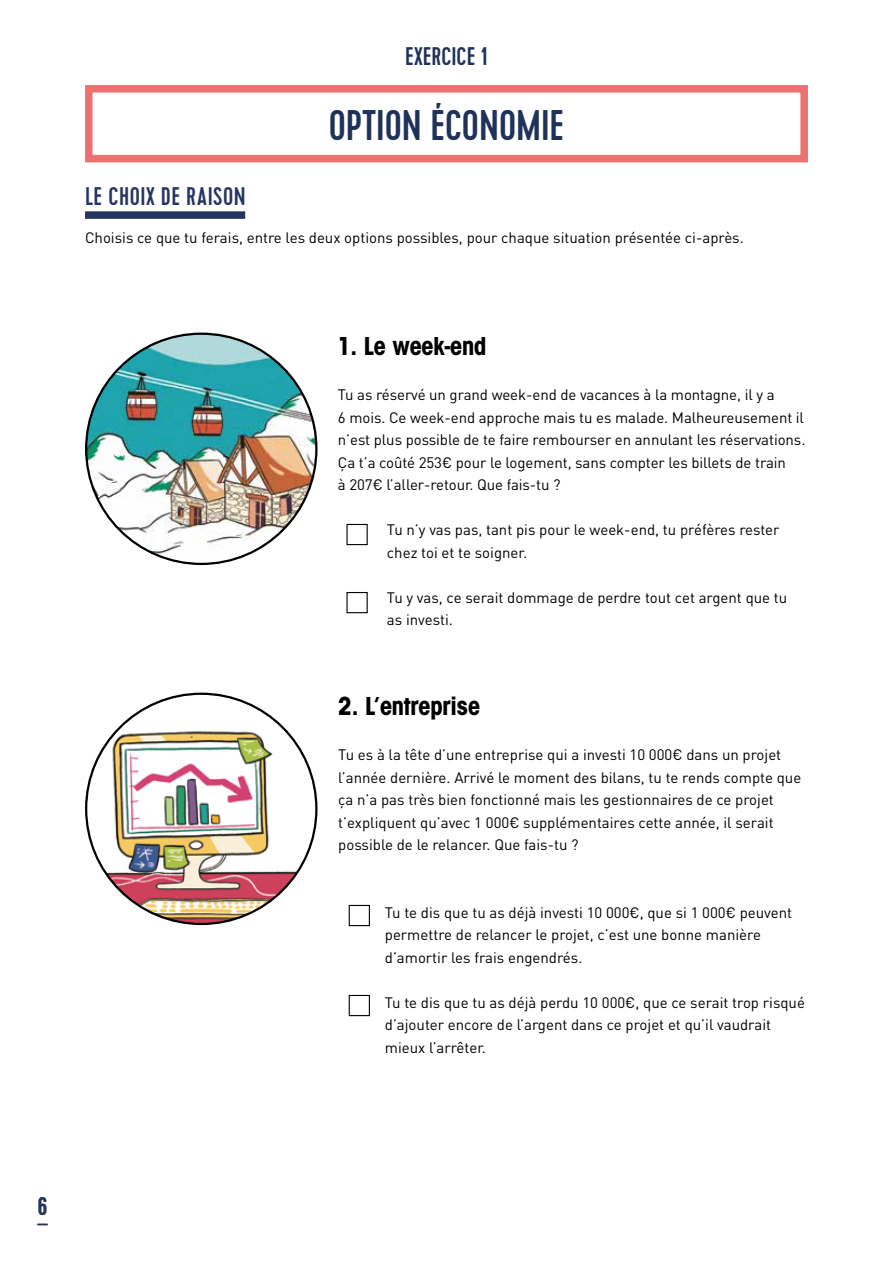
<style>
.page{position:relative;width:893px;height:1263px;background:#fff}
.page>*{position:absolute;margin:0;border:0;box-sizing:border-box;transform-origin:0 0}
.t1{font:500 42.75px "Cervo";color:#1f325a}
.t2{font:700 condensed 27px "Avant Gard EF";color:#000}
.t3{font:500 25.5px "Cervo";letter-spacing:.02em;color:#263460}
.t4{font:500 25.5px "Cervo";color:#1f325a}
.t5{font:15px/22.5px "DIN Pro";color:#000}
</style>
<div class="page">
<div style="left:85px;top:211px;width:160px;height:8px;background:#263460"></div>
<div style="left:85px;top:85px;width:723px;height:77px;background:#fff;border:8px solid #ec7170"></div>
<img style="left:86px;top:334px;width:230px;height:230px;border-radius:115px">
<div style="left:346px;top:524px;width:22px;height:21px;border:1px solid #000"></div>
<div style="left:346px;top:592px;width:22px;height:21px;border:1px solid #000"></div>
<img style="left:105px;top:714px;width:211px;height:210px">
<div style="left:349px;top:905px;width:21px;height:21px;border:1px solid #000"></div>
<div style="left:349px;top:995px;width:21px;height:21px;border:1px solid #000"></div>
<h3 class="t4" style="left:405px;top:41px;width:84px">EXERCICE 1</h3>
<h1 class="t1" style="left:329px;top:100px;width:237px">OPTION ÉCONOMIE</h1>
<h3 class="t3" style="left:85px;top:181px;width:162px">LE CHOIX DE RAISON</h3>
<p class="t5" style="left:85px;top:226px;width:660px">Choisis ce que tu ferais, entre les deux options possibles, pour chaque situation présentée ci-après.</p>
<h2 class="t2" style="left:338px;top:330px;width:150px">1. Le week-end</h2>
<p class="t5" style="left:338px;top:383px;width:469px">Tu as réservé un grand week-end de vacances à la montagne, il y a<br>6 mois. Ce week-end approche mais tu es malade. Malheureusement il n’est plus possible de te faire rembourser en annulant les réservations.<br>Ça t’a coûté 253€ pour le logement, sans compter les billets de train<br>à 207€ l’aller-retour. Que fais-tu ?</p>
<p class="t5" style="left:387px;top:518px;width:394px">Tu n’y vas pas, tant pis pour le week-end, tu préfères rester chez toi et te soigner.</p>
<p class="t5" style="left:387px;top:586px;width:402px">Tu y vas, ce serait dommage de perdre tout cet argent que tu as investi.</p>
<h2 class="t2" style="left:338px;top:690px;width:143px">2. L’entreprise</h2>
<p class="t5" style="left:338px;top:743px;width:464px">Tu es à la tête d’une entreprise qui a investi 10 000€ dans un projet l’année dernière. Arrivé le moment des bilans, tu te rends compte que ça n’a pas très bien fonctionné mais les gestionnaires de ce projet t’expliquent qu’avec 1 000€ supplémentaires cette année, il serait possible de le relancer. Que fais-tu ?</p>
<p class="t5" style="left:385px;top:901px;width:409px">Tu te dis que tu as déjà investi 10 000€, que si 1 000€ peuvent permettre de relancer le projet, c’est une bonne manière d’amortir les frais engendrés.</p>
<p class="t5" style="left:385px;top:991px;width:422px">Tu te dis que tu as déjà perdu 10 000€, que ce serait trop risqué d’ajouter encore de l’argent dans ce projet et qu’il vaudrait mieux l’arrêter.</p>
<h3 class="t3" style="left:37px;top:1191px;width:12px">6</h3>
</div>
